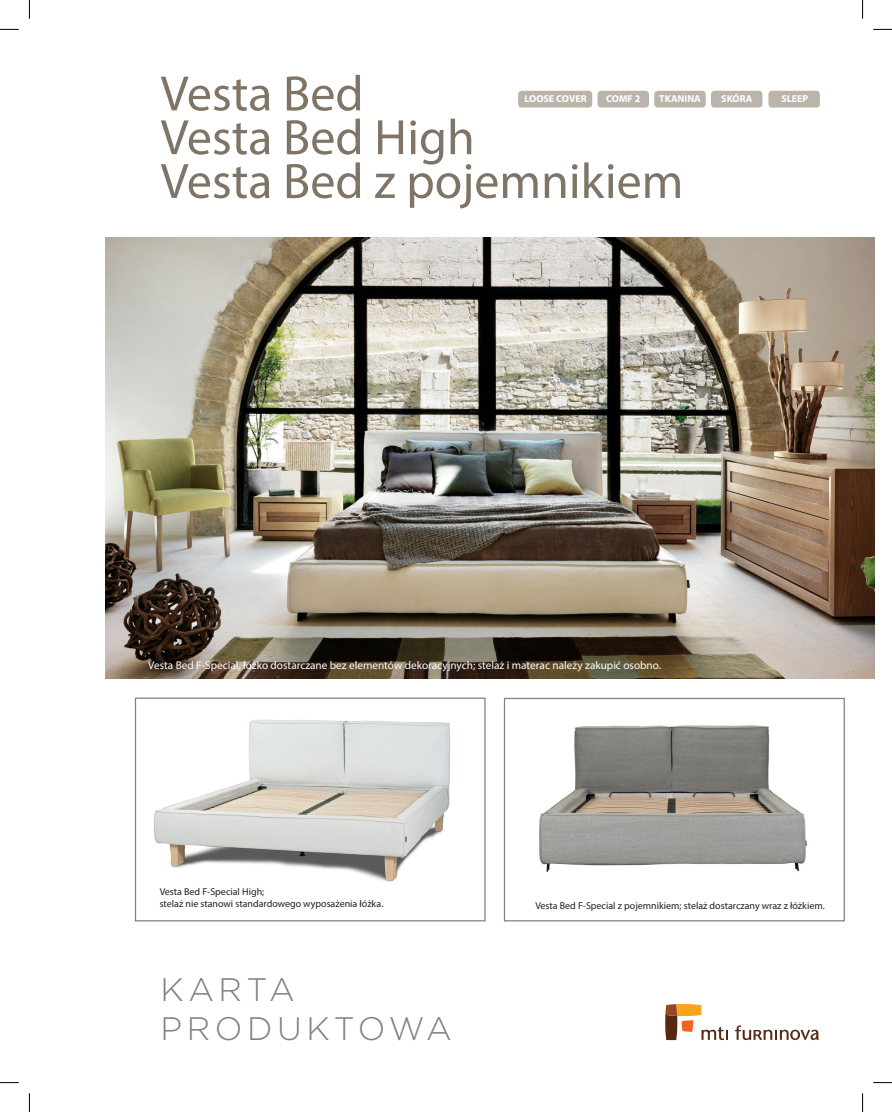
<style>
.page{position:relative;width:892px;height:1112px;background:#fff}
.page>*{position:absolute;margin:0;border:0;box-sizing:border-box;transform-origin:0 0}
.t1{font:50px/43.8px "Myriad Pro";color:#807466}
.t2{font:300 32.5px/39px "Gotham";letter-spacing:.14em;color:#7e8083}
.t3{font:11.25px "Myriad Pro";color:#fff}
.t4{font:10px/12px "Myriad Pro";color:#231f20}
.t5{font:700 10px "Myriad Pro";color:#fff}
</style>
<div class="page">
<img style="left:106px;top:237px;width:768px;height:441px">
<svg style="left:665px;top:1004px;width:63px;height:35px"></svg>
<svg style="left:735px;top:1025px;width:83px;height:14px"></svg>
<div style="left:654px;top:91px;width:51px;height:17px;background:#bcb4aa;border-radius:4px"></div>
<div style="left:711px;top:91px;width:51px;height:17px;background:#bcb4aa;border-radius:4px"></div>
<div style="left:518px;top:91px;width:74px;height:17px;background:#bcb4aa;border-radius:4px"></div>
<div style="left:768px;top:91px;width:51px;height:17px;background:#bcb4aa;border-radius:4px"></div>
<img style="left:154px;top:719px;width:297px;height:163px">
<div style="left:135px;top:697px;width:350px;height:224px;border:1px solid #7e8083"></div>
<img style="left:506px;top:699px;width:336px;height:173px">
<div style="left:504px;top:697px;width:340px;height:224px;border:1px solid #7e8083"></div>
<div style="left:597px;top:91px;width:52px;height:17px;background:#bcb4aa;border-radius:4px"></div>
<svg style="left:0;top:29px;width:19px;height:1px"></svg>
<svg style="left:873px;top:29px;width:18px;height:1px"></svg>
<svg style="left:0;top:1082px;width:19px;height:1px"></svg>
<svg style="left:873px;top:1082px;width:18px;height:1px"></svg>
<svg style="left:29px;top:0;width:1px;height:19px"></svg>
<svg style="left:29px;top:1093px;width:1px;height:18px"></svg>
<svg style="left:862px;top:0;width:1px;height:19px"></svg>
<svg style="left:862px;top:1093px;width:1px;height:18px"></svg>
<h1 class="t1" style="left:160px;top:71px;width:524px">Vesta Bed<br>Vesta Bed High<br>Vesta Bed z pojemnikiem</h1>
<p class="t5" style="left:524px;top:92px;width:64px">LOOSE COVER</p>
<p class="t5" style="left:659px;top:92px;width:43px">TKANINA</p>
<p class="t5" style="left:721px;top:92px;width:32px">SKÓRA</p>
<p class="t5" style="left:606px;top:92px;width:36px">COMF 2</p>
<p class="t5" style="left:781px;top:92px;width:29px">SLEEP</p>
<p class="t3" style="left:148px;top:658px;width:514px">Vesta Bed F-Special, łóżko dostarczane bez elementów dekoracyjnych; stelaż i materac należy zakupić osobno.</p>
<p class="t4" style="left:160px;top:885px;width:225px">Vesta Bed F-Special High;<br>stelaż nie stanowi standardowego wyposażenia łóżka.</p>
<h2 class="t2" style="left:160px;top:968px;width:293px">KARTA<br>PRODUKTOWA</h2>
<p class="t4" style="left:535px;top:898px;width:291px">Vesta Bed F-Special z pojemnikiem; stelaż dostarczany wraz z łóżkiem.</p>
</div>
